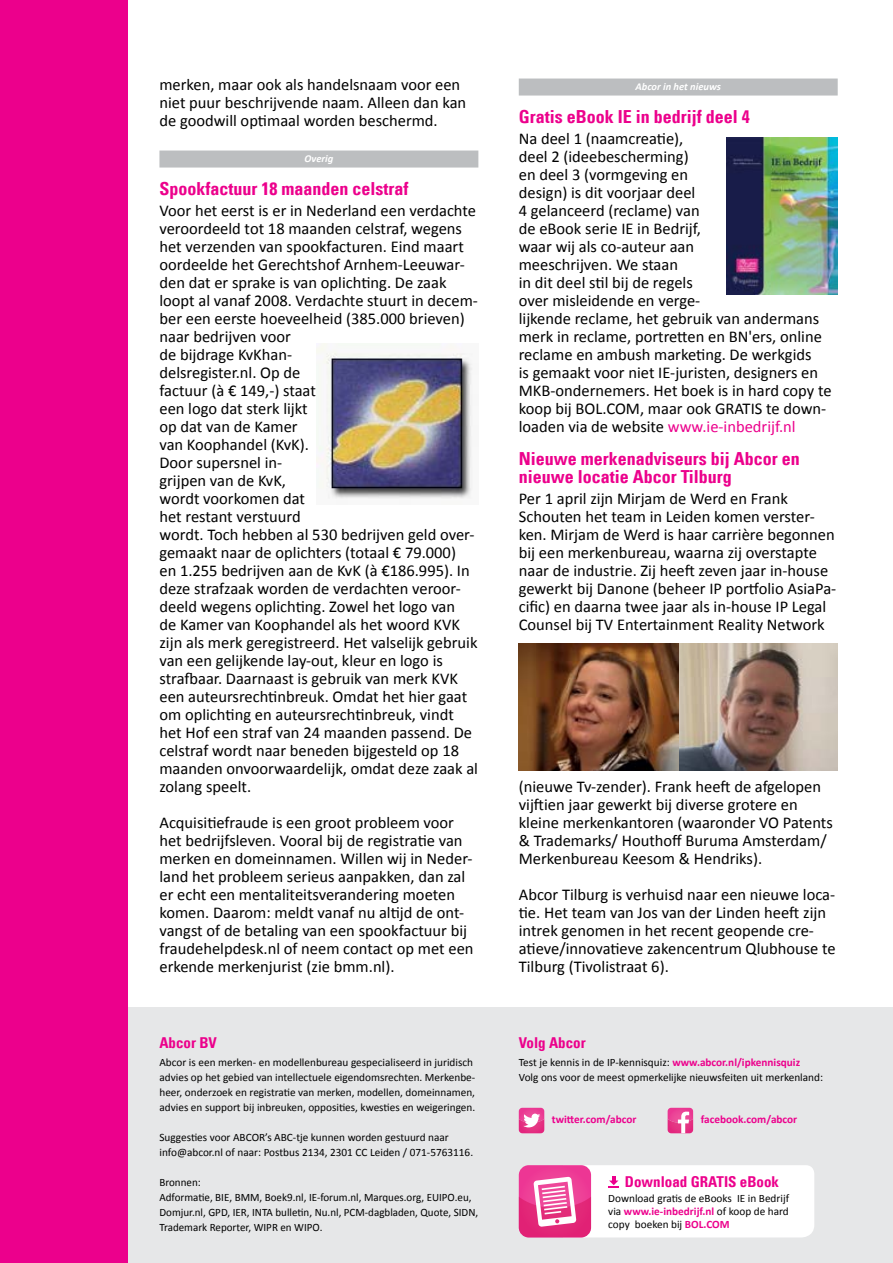
<style>
.page{position:relative;width:893px;height:1263px;background:#fff}
.page>*{position:absolute;margin:0;border:0;box-sizing:border-box;transform-origin:0 0}
.t1{font:700 condensed 18px/18px "Univers LT";color:#ec008c}
.t2{font:16.5px/18px "Calibri";color:#000}
.t3{font:700 condensed 15px "Univers LT";color:#ec008c}
.t4{font:11.25px/15px "Calibri";color:#000}
.t5{font:700 11.25px "Calibri";color:#ec008c}
.t6{font:italic 700 10.5px "Calibri";color:#fff}
.s1{color:#ec008c}
.s2{font-weight:700;color:#ec008c}
</style>
<div class="page">
<div style="left:128px;top:1008px;width:765px;height:255px;background:#e6e7e8"></div>
<div style="left:159px;top:151px;width:319px;height:17px;background:#bcbec0"></div>
<div style="left:519px;top:79px;width:319px;height:17px;background:#bcbec0"></div>
<div style="left:0;top:0;width:128px;height:1263px;background:#ec008c"></div>
<svg style="left:519px;top:1108px;width:25px;height:25px"></svg>
<svg style="left:668px;top:1108px;width:25px;height:25px"></svg>
<svg style="left:519px;top:1165px;width:295px;height:72px"></svg>
<img style="left:519px;top:643px;width:319px;height:128px">
<img style="left:317px;top:343px;width:156px;height:156px">
<img style="left:726px;top:137px;width:112px;height:157px">
<p class="t2" style="left:159px;top:76px;width:308px">merken, maar ook als handelsnaam voor een niet puur beschrijvende naam. Alleen dan kan de goodwill optimaal worden beschermd.</p>
<p class="t6" style="left:304px;top:152px;width:30px">Overig</p>
<p class="t1" style="left:159px;top:180px;width:250px">Spookfactuur 18 maanden celstraf</p>
<p class="t2" style="left:159px;top:202px;width:320px">Voor het eerst is er in Nederland een verdachte veroordeeld tot 18 maanden celstraf, wegens het verzenden van spookfacturen. Eind maart oordeelde het Gerechtshof Arnhem-Leeuwar&shy;den dat er sprake is van oplichting. De zaak loopt al vanaf 2008. Verdachte stuurt in decem&shy;ber een eerste hoeveelheid (385.000 brieven) naar bedrijven voor<br>de bijdrage KvKhan-<br>delsregister.nl. Op de<br>factuur (à € 149,-) staat<br>een logo dat sterk lijkt<br>op dat van de Kamer<br>van Koophandel (KvK).<br>Door supersnel in-<br>grijpen van de KvK,<br>wordt voorkomen dat<br>het restant verstuurd<br>wordt. Toch hebben al 530 bedrijven geld over&shy;gemaakt naar de oplichters (totaal € 79.000)<br>en 1.255 bedrijven aan de KvK (à €186.995). In deze strafzaak worden de verdachten veroor&shy;deeld wegens oplichting. Zowel het logo van<br>de Kamer van Koophandel als het woord KVK zijn als merk geregistreerd. Het valselijk gebruik van een gelijkende lay-out, kleur en logo is strafbaar. Daarnaast is gebruik van merk KVK een auteursrechtinbreuk. Omdat het hier gaat om oplichting en auteursrechtinbreuk, vindt het Hof een straf van 24 maanden passend. De celstraf wordt naar beneden bijgesteld op 18 maanden onvoorwaardelijk, omdat deze zaak al zolang speelt.</p>
<p class="t2" style="left:159px;top:814px;width:316px">Acquisitiefraude is een groot probleem voor het bedrijfsleven. Vooral bij de registratie van merken en domeinnamen. Willen wij in Neder&shy;land het probleem serieus aanpakken, dan zal er echt een mentaliteitsverandering moeten komen. Daarom: meldt vanaf nu altijd de ont&shy;vangst of de betaling van een spookfactuur bij fraudehelpdesk.nl of neem contact op met een erkende merkenjurist (zie bmm.nl).</p>
<p class="t3" style="left:159px;top:1034px;width:59px">Abcor BV</p>
<p class="t4" style="left:159px;top:1055px;width:317px">Abcor is een merken- en modellenbureau gespecialiseerd in juridisch advies op het gebied van intellectuele eigendomsrechten. Merkenbe&shy;heer, onderzoek en registratie van merken, modellen, domeinnamen, advies en support bij inbreuken, opposities, kwesties en weigeringen.</p>
<p class="t4" style="left:159px;top:1130px;width:315px">Suggesties voor ABCOR’s ABC-tje kunnen worden gestuurd naar info@abcor.nl of naar: Postbus 2134, 2301 CC Leiden / 071-5763116.</p>
<p class="t4" style="left:159px;top:1175px;width:320px">Bronnen:<br>Adformatie, BIE, BMM, Boek9.nl, IE-forum.nl, Marques.org, EUIPO.eu, Domjur.nl, GPD, IER, INTA bulletin, Nu.nl, PCM-dagbladen, Quote, SIDN, Trademark Reporter, WIPR en WIPO.</p>
<p class="t6" style="left:635px;top:80px;width:87px">Abcor in het nieuws</p>
<p class="t1" style="left:519px;top:108px;width:232px">Gratis eBook IE in bedrijf deel 4</p>
<p class="t2" style="left:519px;top:130px;width:314px">Na deel 1 (naamcreatie),<br>deel 2 (ideebescherming)<br>en deel 3 (vormgeving en<br>design) is dit voorjaar deel<br>4 gelanceerd (reclame) van<br>de eBook serie IE in Bedrijf,<br>waar wij als co-auteur aan<br>meeschrijven. We staan<br>in dit deel stil bij de regels<br>over misleidende en verge-<br>lijkende reclame, het gebruik van andermans merk in reclame, portretten en BN'ers, online reclame en ambush marketing. De werkgids<br>is gemaakt voor niet IE-juristen, designers en MKB-ondernemers. Het boek is in hard copy te koop bij BOL.COM, maar ook GRATIS te down&shy;loaden via de website <span class="s1">www.ie-inbedrijf.nl</span></p>
<p class="t1" style="left:519px;top:450px;width:282px">Nieuwe merkenadviseurs bij Abcor en nieuwe locatie Abcor Tilburg</p>
<p class="t2" style="left:519px;top:490px;width:319px">Per 1 april zijn Mirjam de Werd en Frank Schouten het team in Leiden komen verster&shy;ken. Mirjam de Werd is haar carrière begonnen bij een merkenbureau, waarna zij overstapte naar de industrie. Zij heeft zeven jaar in-house gewerkt bij Danone (beheer IP portfolio AsiaPa&shy;cific) en daarna twee jaar als in-house IP Legal Counsel bij TV Entertainment Reality Network</p>
<p class="t2" style="left:519px;top:778px;width:316px">(nieuwe Tv-zender). Frank heeft de afgelopen vijftien jaar gewerkt bij diverse grotere en kleine merkenkantoren (waaronder VO Patents &amp; Trademarks/ Houthoff Buruma Amsterdam/ Merkenbureau Keesom &amp; Hendriks).</p>
<p class="t2" style="left:519px;top:886px;width:318px">Abcor Tilburg is verhuisd naar een nieuwe loca&shy;tie. Het team van Jos van der Linden heeft zijn intrek genomen in het recent geopende cre&shy;atieve/innovatieve zakencentrum Qlubhouse te Tilburg (Tivolistraat 6).</p>
<p class="t3" style="left:519px;top:1034px;width:68px">Volg Abcor</p>
<p class="t4" style="left:519px;top:1055px;width:306px">Test je kennis in de IP-kennisquiz: <span class="s2">www.abcor.nl/ipkennisquiz<br></span>Volg ons voor de meest opmerkelijke nieuwsfeiten uit merkenland:</p>
<p class="t5" style="left:552px;top:1112px;width:86px">twitter.com/abcor</p>
<p class="t5" style="left:701px;top:1112px;width:98px">facebook.com/abcor</p>
<p class="t3" style="left:625px;top:1172px;width:156px">Download GRATIS eBook</p>
<p class="t4" style="left:608px;top:1192px;width:182px;line-height:12.8px;text-align:justify">Download gratis de eBooks IE in Bedrijf via <span class="s2">www.ie-inbedrijf.nl</span> of koop de hard copy boeken bij <span class="s2">BOL.COM</span></p>
</div>
